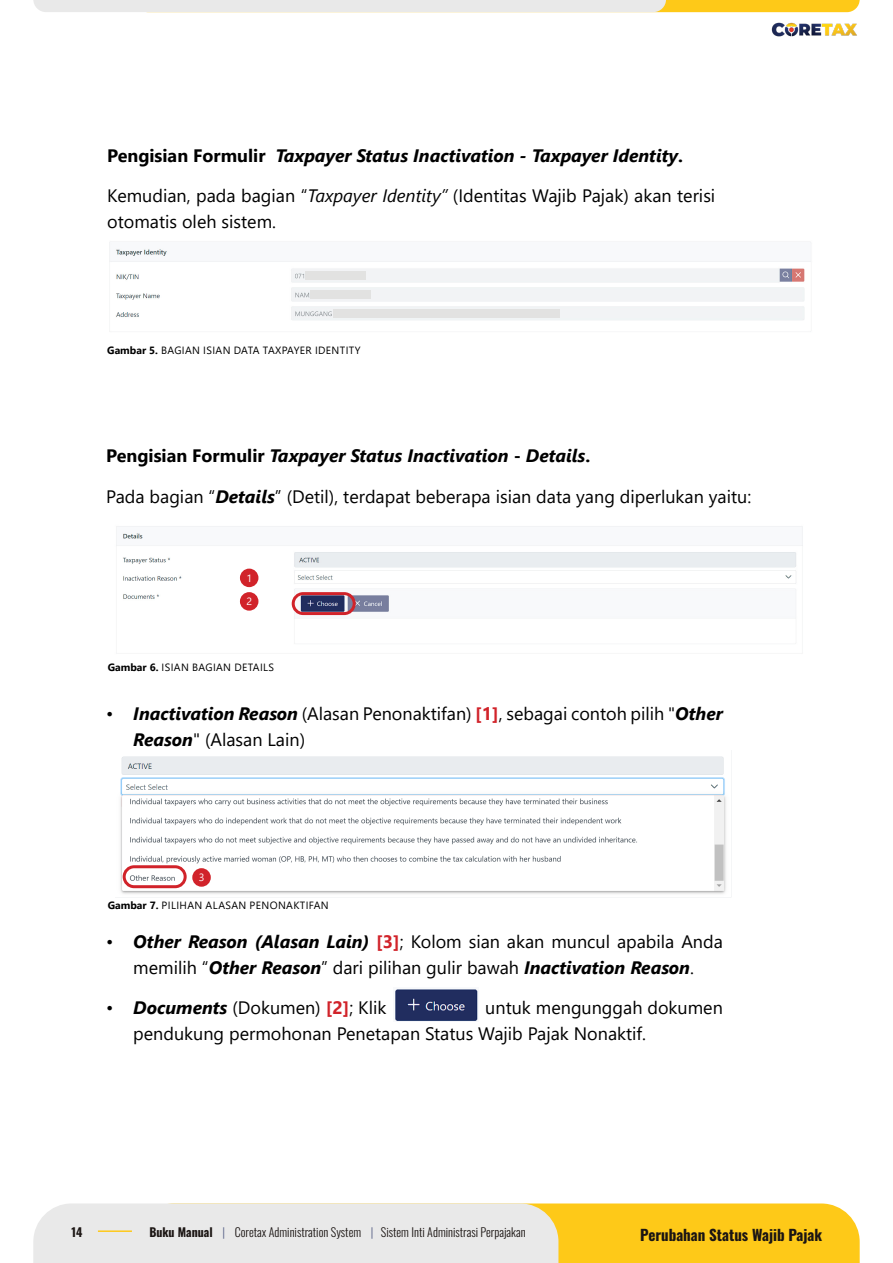
<style>
.page{position:relative;width:893px;height:1263px;background:#fff}
.page>*{position:absolute;margin:0;border:0;box-sizing:border-box;transform-origin:0 0}
.Body_Teks_Utama{font:18px/25.5px "Segoe UI";color:#000}
.Body_Teks_Utama-2{font:italic 700 18px "Segoe UI";color:#000}
.t1{font:700 15px "Oswald";color:#1b1513}
.t2{font:300 12px "Oswald";color:#1b1513}
.t3{font:700 12px "Oswald";color:#1b1513}
.Keterangan_Tabel_Gam{font:10.5px "Segoe UI";letter-spacing:.035em;color:#000}
.s1{font-style:normal}
.s2{font-style:italic}
.s3{font-weight:700}
.s4{font-weight:700;font-style:italic}
.s5{font-weight:700;color:#d1232a}
.s6{color:#586187}
</style>
<div class="page">
<img style="left:120px;top:756px;width:612px;height:141px">
<img style="left:116px;top:526px;width:687px;height:93px">
<img style="left:395px;top:989px;width:83px;height:32px">
<div style="left:240px;top:568px;width:18px;height:19px;background:#d1232a;border-radius:50%"></div>
<div style="left:240px;top:592px;width:18px;height:19px;background:#d1232a;border-radius:50%"></div>
<div style="left:292px;top:592px;width:64px;height:23px;border:3px solid #d1232a;border-radius:10px"></div>
<div style="left:123px;top:865px;width:64px;height:23px;border:3px solid #d1232a;border-radius:10px"></div>
<div style="left:192px;top:868px;width:19px;height:19px;background:#d1232a;border-radius:50%"></div>
<img style="left:109px;top:242px;width:702px;height:90px">
<svg style="left:305px;top:271px;width:60px;height:9px"></svg>
<svg style="left:310px;top:290px;width:61px;height:9px"></svg>
<div style="left:333px;top:309px;width:226px;height:8px;background:#e2e2e1"></div>
<svg style="left:33px;top:1203px;width:827px;height:60px"></svg>
<hr style="left:98px;top:1230px;width:34px;height:2px;background:#fec91b">
<svg style="left:33px;top:0;width:827px;height:12px"></svg>
<img style="left:771px;top:22px;width:86px;height:15px">
<p class="Body_Teks_Utama-2" style="left:107px;top:139px;width:577px"><span class="s1">Pengisian Formulir</span> Taxpayer Status Inactivation - Taxpayer Identity<span class="s1">.</span></p>
<p class="Body_Teks_Utama" style="left:107px;top:182px;width:610px">Kemudian, pada bagian “<span class="s2">Taxpayer Identity”</span> (Identitas Wajib Pajak) akan terisi otomatis oleh sistem.</p>
<p class="Keterangan_Tabel_Gam" style="left:107px;top:340px;width:255px"><span class="s3">Gambar 5.</span> BAGIAN ISIAN DATA TAXPAYER IDENTITY</p>
<p class="Body_Teks_Utama-2" style="left:106px;top:439px;width:486px"><span class="s1">Pengisian Formulir</span> Taxpayer Status Inactivation <span class="s1">-</span> Details<span class="s1">.</span></p>
<p class="Body_Teks_Utama" style="left:106px;top:482px;width:646px">Pada bagian “<span class="s4">Details</span>” (Detil), terdapat beberapa isian data yang diperlukan yaitu:</p>
<p class="Keterangan_Tabel_Gam" style="left:108px;top:658px;width:168px"><span class="s3">Gambar 6.</span> ISIAN BAGIAN DETAILS</p>
<p class="Body_Teks_Utama" style="left:133px;top:700px;width:591px;text-indent:-27px">• <span class="s4">Inactivation Reason</span> (Alasan Penonaktifan) <span class="s5">[1]</span>, sebagai contoh pilih "<span class="s4">Other<br>Reason</span>" (Alasan Lain)</p>
<p class="Keterangan_Tabel_Gam" style="left:108px;top:895px;width:222px"><span class="s3">Gambar 7.</span> PILIHAN ALASAN PENONAKTIFAN</p>
<p class="Body_Teks_Utama" style="left:106px;top:928px;width:618px;text-align:center">• <span class="s4">Other Reason (Alasan Lain)</span> <span class="s5">[3]</span>; Kolom sian akan muncul apabila Anda memilih “<span class="s4">Other Reason</span>” dari pilihan gulir bawah <span class="s4">Inactivation Reason</span>.</p>
<p class="Body_Teks_Utama" style="left:106px;top:994px;width:306px">• <span class="s4">Documents</span> (Dokumen) <span class="s5">[2]</span>; Klik --</p>
<p class="Body_Teks_Utama" style="left:133px;top:994px;width:591px;text-indent:352px">untuk mengunggah dokumen pendukung permohonan Penetapan Status Wajib Pajak Nonaktif.</p>
<p class="t3" style="left:72px;top:1226px;width:12px">14</p>
<p class="t2" style="left:149px;top:1221px;width:378px"><span class="s3">Buku Manual</span> <span class="s6">|</span> Coretax Administration System <span class="s6">|</span> Sistem Inti Administrasi Perpajakan</p>
<p class="t1" style="left:640px;top:1226px;width:183px">Perubahan Status Wajib Pajak</p>
</div>
